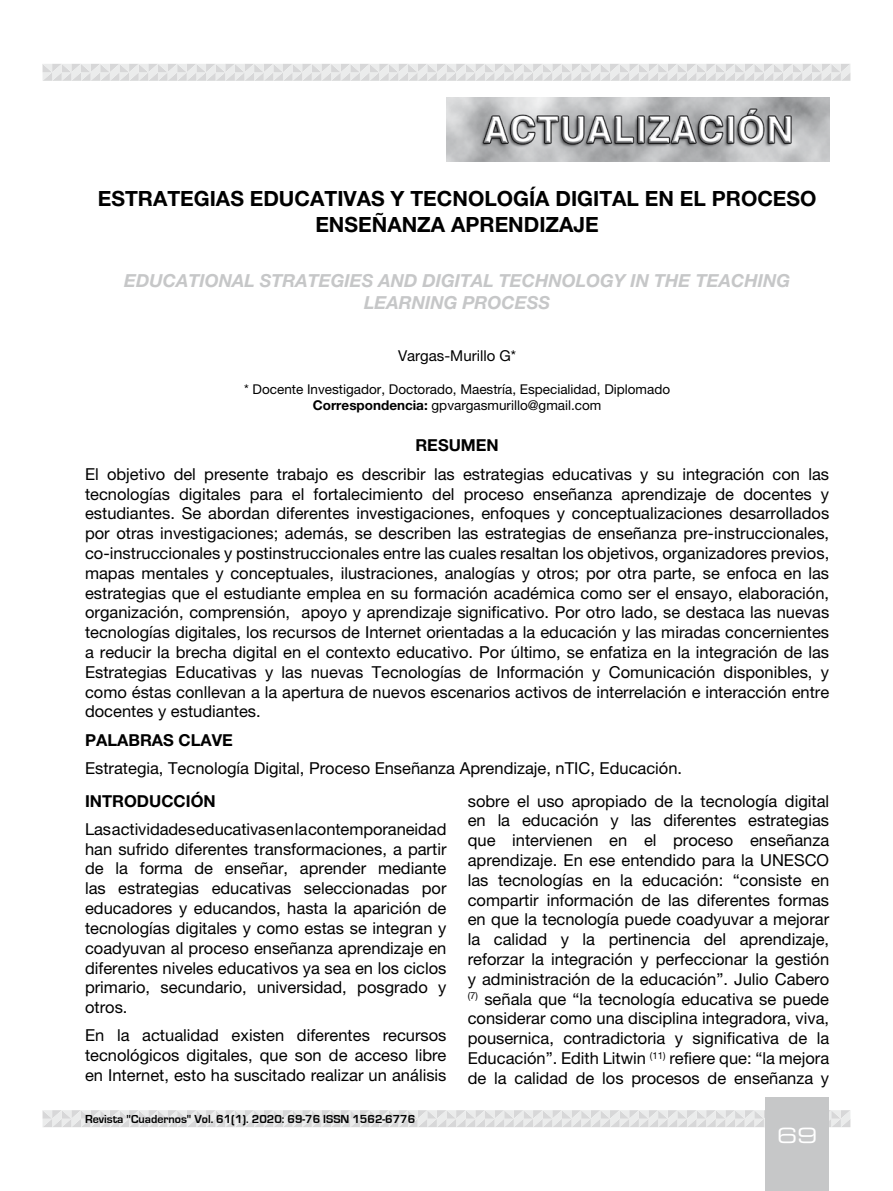
<style>
.page{position:relative;width:893px;height:1191px;background:#fff}
.page>*{position:absolute;margin:0;border:0;box-sizing:border-box;transform-origin:0 0}
.t1{font:700 21px/25.2px "Helvetica Neue LT Std";color:#000;text-align:center}
.t2{font:21px "Eurostile LT Std Ex 2";color:#fff}
.t3{font:italic 700 18px/21.6px "Helvetica Neue LT Std";color:#c6c7c8;text-align:center}
.t4{font:16.5px/19.8px "Helvetica Neue LT Std";color:#000;text-align:justify}
.t5{font:700 16.5px "Helvetica Neue LT Std";color:#000}
.t6{font:15px "Helvetica Neue LT Std";color:#000}
.t7{font:13.5px/16.2px "Helvetica Neue LT Std";color:#000;text-align:center}
.t8{font:700 12px "Eurostile";color:#000}
.s1{font-weight:700}
</style>
<div class="page">
<svg style="left:43px;top:64px;width:807px;height:17px;background:#e2e3e3"></svg>
<svg style="left:43px;top:1110px;width:807px;height:17px;background:#e2e3e3"></svg>
<div style="left:765px;top:1097px;width:64px;height:94px;background:#c6c7c8"></div>
<img style="left:446px;top:98px;width:383px;height:64px">
<p class="t1" style="left:98px;top:186px;width:720px">ESTRATEGIAS EDUCATIVAS Y TECNOLOGÍA DIGITAL EN EL PROCESO<br>ENSEÑANZA APRENDIZAJE</p>
<p class="t3" style="left:124px;top:270px;width:667px">EDUCATIONAL STRATEGIES AND DIGITAL TECHNOLOGY IN THE TEACHING<br>LEARNING PROCESS</p>
<p class="t6" style="left:398px;top:346px;width:120px">Vargas-Murillo G*</p>
<p class="t7" style="left:244px;top:381px;width:428px">* Docente Investigador, Doctorado, Maestría, Especialidad, Diplomado<br><span class="s1">Correspondencia:</span> gpvargasmurillo@gmail.com</p>
<p class="t5" style="left:415px;top:435px;width:85px">RESUMEN</p>
<p class="t4" style="left:85px;top:464px;width:746px">El objetivo del presente trabajo es describir las estrategias educativas y su integración con las tecnologías digitales para el fortalecimiento del proceso enseñanza aprendizaje de docentes y estudiantes. Se abordan diferentes investigaciones, enfoques y conceptualizaciones desarrollados por otras investigaciones; además, se describen las estrategias de enseñanza pre-instruccionales, co-instruccionales y postinstruccionales entre las cuales resaltan los objetivos, organizadores previos, mapas mentales y conceptuales, ilustraciones, analogías y otros; por otra parte, se enfoca en las estrategias que el estudiante emplea en su formación académica como ser el ensayo, elaboración, organización, comprensión, apoyo y aprendizaje significativo. Por otro lado, se destaca las nuevas tecnologías digitales, los recursos de Internet orientadas a la educación y las miradas concernientes a reducir la brecha digital en el contexto educativo. Por último, se enfatiza en la integración de las Estrategias Educativas y las nuevas Tecnologías de Información y Comunicación disponibles, y como éstas conllevan a la apertura de nuevos escenarios activos de interrelación e interacción entre docentes y estudiantes.</p>
<p class="t5" style="left:85px;top:729px;width:149px">PALABRAS CLAVE</p>
<p class="t4" style="left:85px;top:758px;width:599px">Estrategia, Tecnología Digital, Proceso Enseñanza Aprendizaje, nTIC, Educación.</p>
<p class="t5" style="left:85px;top:790px;width:132px">INTRODUCCIÓN</p>
<p class="t4" style="left:85px;top:819px;width:363px">Las actividades educativas en la contemporaneidad han sufrido diferentes transformaciones, a partir de la forma de enseñar, aprender mediante las estrategias educativas seleccionadas por educadores y educandos, hasta la aparición de tecnologías digitales y como estas se integran y coadyuvan al proceso enseñanza aprendizaje en diferentes niveles educativos ya sea en los ciclos primario, secundario, universidad, posgrado y otros.</p>
<p class="t4" style="left:85px;top:1025px;width:363px">En la actualidad existen diferentes recursos tecnológicos digitales, que son de acceso libre en Internet, esto ha suscitado realizar un análisis</p>
<p class="t4" style="left:468px;top:790px;width:363px">sobre el uso apropiado de la tecnología digital en la educación y las diferentes estrategias que intervienen en el proceso enseñanza aprendizaje. En ese entendido para la UNESCO las tecnologías en la educación: “consiste en compartir información de las diferentes formas en que la tecnología puede coadyuvar a mejorar la calidad y la pertinencia del aprendizaje, reforzar la integración y perfeccionar la gestión y administración de la educación”. Julio Cabero <sup>(7)</sup> señala que “la tecnología educativa se puede considerar como una disciplina integradora, viva, pousernica, contradictoria y significativa de la Educación”. Edith Litwin <sup>(11)</sup> refiere que: “la mejora de la calidad de los procesos de enseñanza y</p>
<p class="t8" style="left:85px;top:1112px;width:332px">Revista "Cuadernos" Vol. 61(1). 2020: 69-76 ISSN 1562-6776</p>
<p class="t2" style="left:777px;top:1121px;width:42px">69</p>
</div>
